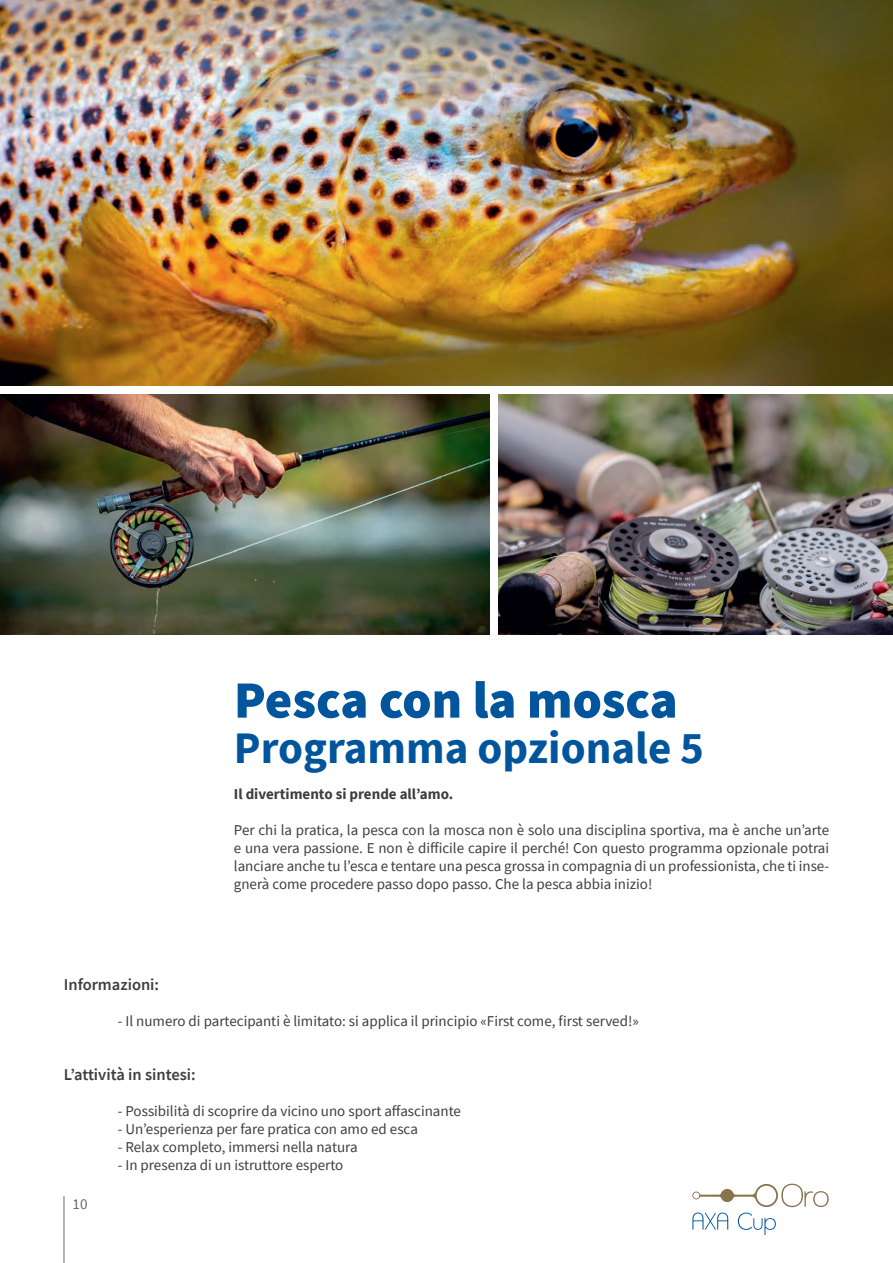
<style>
.page{position:relative;width:893px;height:1263px;background:#fff}
.page>*{position:absolute;margin:0;border:0;box-sizing:border-box;transform-origin:0 0}
.t1{font:900 52.5px "Source Sans Pro";color:#01559c}
.t2{font:700 45px "Source Sans Pro";color:#01559c}
.t3{font:600 16.5px "Source Sans Pro";color:#3e3e3f}
.t4{font:15px/18px "Source Sans Pro";color:#3e3e3f;text-align:justify}
.t5{font:700 15px "Source Sans Pro";color:#3e3e3f}
.t6{font:15px "Source Sans Pro";color:#676a6a}
</style>
<div class="page">
<img style="left:0;top:0;width:893px;height:386px">
<img style="left:0;top:394px;width:489px;height:240px">
<img style="left:499px;top:394px;width:394px;height:240px">
<hr style="left:64px;top:1196px;width:1px;height:67px;background:#676a6a">
<svg style="left:692px;top:1184px;width:137px;height:51px"></svg>
<h1 class="t1" style="left:234px;top:664px;width:445px">Pesca con la mosca</h1>
<h2 class="t2" style="left:234px;top:717px;width:472px">Programma opzionale 5</h2>
<p class="t5" style="left:234px;top:783px;width:221px">Il divertimento si prende all’amo.</p>
<p class="t4" style="left:234px;top:820px;width:597px">Per chi la pratica, la pesca con la mosca non è solo una disciplina sportiva, ma è anche un’arte e una vera passione. E non è difficile capire il perché! Con questo programma opzionale potrai lanciare anche tu l’esca e tentare una pesca grossa in compagnia di un professionista, che ti inse&shy;gnerà come procedere passo dopo passo. Che la pesca abbia inizio!</p>
<p class="t3" style="left:64px;top:974px;width:97px">Informazioni:</p>
<p class="t4" style="left:118px;top:1012px;width:523px">- Il numero di partecipanti è limitato: si applica il principio «First come, first served!»</p>
<p class="t3" style="left:64px;top:1064px;width:133px">L’attività in sintesi:</p>
<p class="t4" style="left:118px;top:1102px;width:345px">- Possibilità di scoprire da vicino uno sport affascinante</p>
<p class="t4" style="left:118px;top:1120px;width:302px">- Un’esperienza per fare pratica con amo ed esca</p>
<p class="t4" style="left:118px;top:1138px;width:241px">- Relax completo, immersi nella natura</p>
<p class="t4" style="left:118px;top:1156px;width:227px">- In presenza di un istruttore esperto</p>
<p class="t6" style="left:73px;top:1194px;width:16px">10</p>
</div>
